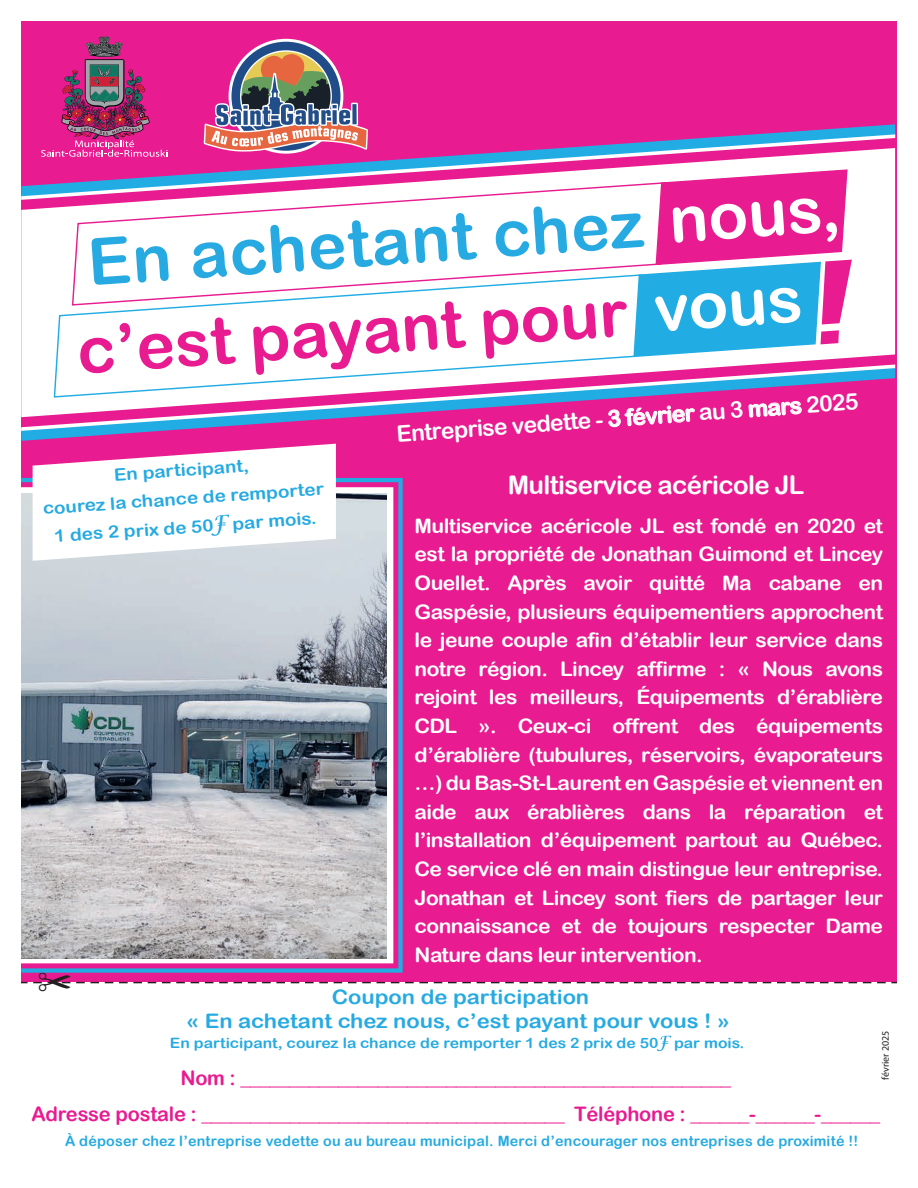
<style>
.page{position:relative;width:918px;height:1188px;background:#fff}
.page>*{position:absolute;margin:0;border:0;box-sizing:border-box;transform-origin:0 0}
.t1{font:65.25px/87.3px "Arial Rounded MT Bold";color:#e81b90}
.t2{font:65.25px "Arial Rounded MT Bold";color:#fff}
.t3{font:25.8px "Arial Rounded MT Bold";letter-spacing:-.025em;color:#fff}
.t4{font:22.95px "Arial Rounded MT Bold";color:#fff}
.t5{font:19.95px/28.7px "Arial Rounded MT Bold";letter-spacing:-.025em;color:#fff;text-align:justify;scale:1.05 1}
.t6{font:19.95px/35.7px "Arial Rounded MT Bold";letter-spacing:-.01em;color:#e81b90;text-align:center}
.t7{font:19.95px/24px "Arial Rounded MT Bold";color:#26aae1;text-align:center;scale:1.1 1}
.t8{font:17.1px/28.7px "Arial Rounded MT Bold";color:#26aae1;text-align:center;scale:1.1 1}
.t9{font:14.25px "Arial Rounded MT Bold";letter-spacing:.01em;color:#26aae1}
.t10{font:14.25px "Arial Rounded MT Bold";letter-spacing:.01em;color:#26aae1;scale:1.1 1}
.t11{font:10.05px "Myriad Pro";color:#231f20}
.s1{color:#26aae1}
.s2{color:#fff}
</style>
<div class="page">
<div style="left:21px;top:21px;width:876px;height:1133px;background:#e81b90"></div>
<svg style="left:21px;top:130px;width:874px;height:304px"></svg>
<svg style="left:71px;top:181px;width:562px;height:92px;background:#f9ecf6"></svg>
<svg style="left:53px;top:273px;width:590px;height:125px;background:#f5f0f8"></svg>
<svg style="left:633px;top:169px;width:219px;height:189px"></svg>
<svg style="left:41px;top:37px;width:127px;height:120px"></svg>
<div style="left:229px;top:39px;width:114px;height:115px;border:13px solid #fff;border-radius:50%"></div>
<div style="left:231px;top:42px;width:109px;height:109px;border:9px solid #204d89;border-radius:50%"></div>
<svg style="left:204px;top:54px;width:164px;height:98px"></svg>
<div style="left:21px;top:982px;width:876px;height:172px;background:#fff"></div>
<svg style="left:657px;top:1036px;width:14px;height:15px"></svg>
<svg style="left:21px;top:478px;width:382px;height:495px;background:#3b98d7"></svg>
<svg style="left:21px;top:482px;width:377px;height:486px"></svg>
<svg style="left:21px;top:487px;width:372px;height:476px;background:#eeeeef"></svg>
<img style="left:21px;top:493px;width:365px;height:465px">
<svg style="left:33px;top:444px;width:303px;height:117px;background:#f8e6f1"></svg>
<svg style="left:39px;top:981px;width:31px;height:11px"></svg>
<h1 class="t2" style="left:666px;top:181px;width:173px;rotate:-4deg">nous,</h1>
<h1 class="t1" style="left:68px;top:219px;width:729px;rotate:-4deg"><span class="s1">En achetant chez </span>c’est payant pour <span class="s2">vous</span></h1>
<p class="t8" style="left:40px;top:465px;width:258px;rotate:-4deg">En participant,<br>courez la chance de remporter<br>1 des 2 prix de 50 par mois.</p>
<p class="t4" style="left:396px;top:420px;width:464px;rotate:-4deg">Entreprise vedette - 3 février au 3 mars 2025</p>
<p class="t3" style="left:508px;top:469px;width:298px">Multiservice acéricole JL</p>
<p class="t5" style="left:415px;top:511px;width:448px">Multiservice acéricole JL est fondé en 2020 et est la propriété de Jonathan Guimond et Lincey Ouellet. Après avoir quitté Ma cabane en Gaspésie, plusieurs équipementiers approchent le jeune couple afin d’établir leur service dans notre région. Lincey affirme : « Nous avons rejoint les meilleurs, Équipements d’érablière CDL ». Ceux-ci offrent des équipements d’érablière (tubulures, réservoirs, évaporateurs …) du Bas-St-Laurent en Gaspésie et viennent en aide aux érablières dans la réparation et l’installation d’équipement partout au Québec.<br>Ce service clé en main distingue leur entreprise.<br>Jonathan et Lincey sont fiers de partager leur connaissance et de toujours respecter Dame Nature dans leur intervention.</p>
<p class="t7" style="left:186px;top:984px;width:496px">Coupon de participation<br>« En achetant chez nous, c’est payant pour vous ! »</p>
<p class="t10" style="left:170px;top:1035px;width:524px">En participant, courez la chance de remporter 1 des 2 prix de 50 par mois.</p>
<p class="t11" style="left:879px;top:1080px;width:51px;rotate:-90deg">février 2025</p>
<p class="t6" style="left:31px;top:1060px;width:850px">Nom : __________________________________________________<br>Adresse postale : _____________________________________ Téléphone : ______-______-______</p>
<p class="t9" style="left:65px;top:1132px;width:795px">À déposer chez l’entreprise vedette ou au bureau municipal. Merci d’encourager nos entreprises de proximité !!</p>
</div>
